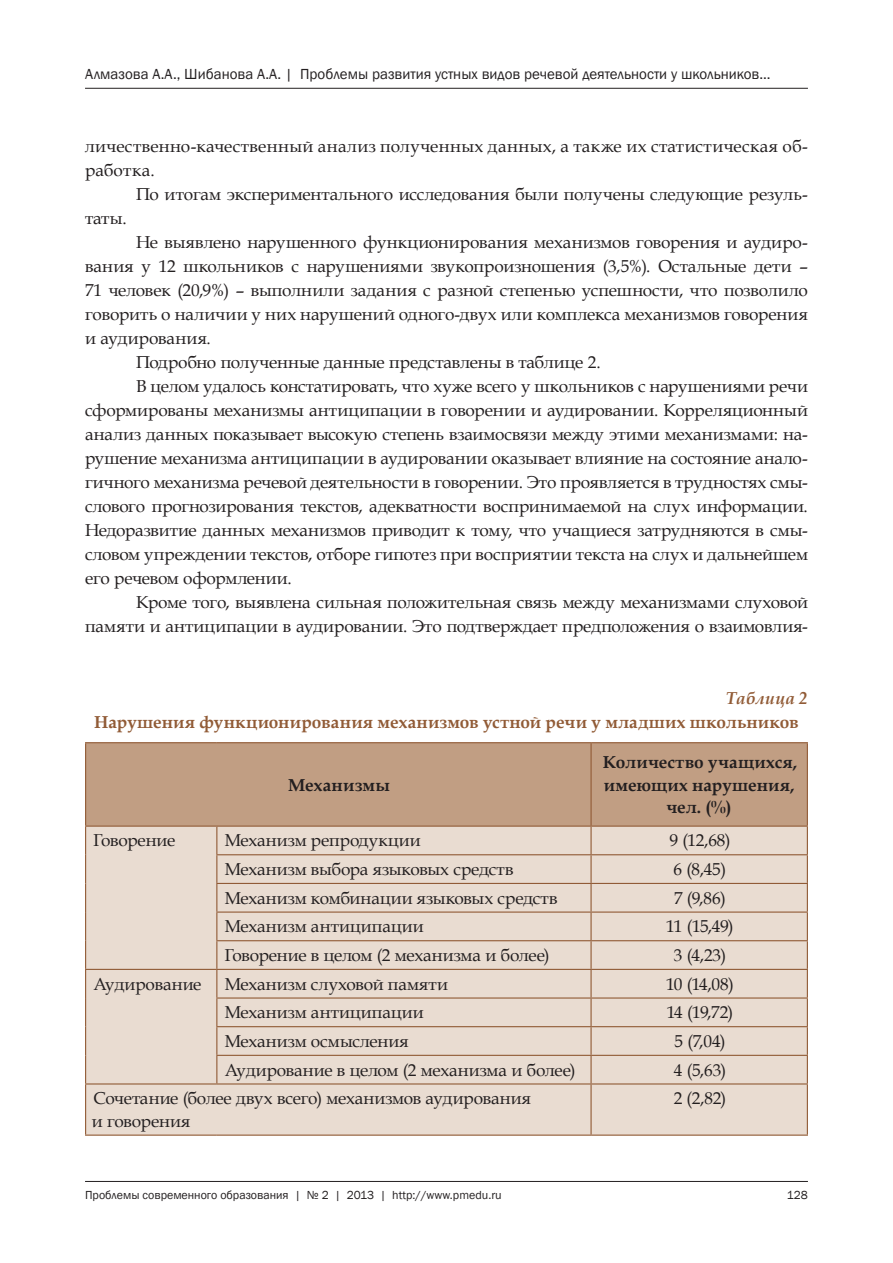
<style>
.page{position:relative;width:893px;height:1263px;background:#fff}
.page>*{position:absolute;margin:0;border:0;box-sizing:border-box;transform-origin:0 0}
.osnovnoy_text{font:17.25px/24px "Book Antiqua";color:#231f20;text-align:justify}
.tab-text{font:17.25px/22.5px "Book Antiqua";letter-spacing:-.01em;color:#231f20}
.osnovnoy_text-2{font:17.25px/24px "Book Antiqua";letter-spacing:.02em;color:#231f20}
.tab-zag{font:700 17.25px "Book Antiqua";letter-spacing:.01em;color:#915b36}
.tab-shap{font:700 17.25px/22.5px "Book Antiqua";letter-spacing:.01em;color:#231f20;text-align:center}
.tab-tab{font:italic 700 17.25px "Book Antiqua";letter-spacing:.02em;color:#915b36}
.t1{font:15px "Franklin Gothic";color:#231f20}
.t2{font:12px "Franklin Gothic";color:#231f20}
</style>
<div class="page">
<hr style="left:85px;top:1181px;width:723px;height:1px;background:#231f20">
<hr style="left:85px;top:88px;width:723px;height:1px;background:#231f20">
<div style="left:86px;top:743px;width:721px;height:82px;background:#c19e83"></div>
<div style="left:86px;top:827px;width:721px;height:307px;background:#e9dcd1"></div>
<hr style="left:590px;top:743px;width:2px;height:82px;background:#915b36">
<hr style="left:590px;top:827px;width:2px;height:27px;background:#915b36">
<hr style="left:216px;top:854px;width:375px;height:1px;background:#915b36">
<hr style="left:591px;top:854px;width:217px;height:1px;background:#915b36">
<hr style="left:590px;top:855px;width:2px;height:28px;background:#915b36">
<hr style="left:216px;top:883px;width:375px;height:1px;background:#915b36">
<hr style="left:591px;top:883px;width:217px;height:1px;background:#915b36">
<hr style="left:590px;top:884px;width:2px;height:27px;background:#915b36">
<hr style="left:216px;top:911px;width:375px;height:2px;background:#915b36">
<hr style="left:591px;top:911px;width:217px;height:2px;background:#915b36">
<hr style="left:590px;top:913px;width:2px;height:27px;background:#915b36">
<hr style="left:216px;top:940px;width:375px;height:1px;background:#915b36">
<hr style="left:591px;top:940px;width:217px;height:1px;background:#915b36">
<hr style="left:590px;top:941px;width:2px;height:28px;background:#915b36">
<hr style="left:85px;top:969px;width:132px;height:1px;background:#915b36">
<hr style="left:217px;top:969px;width:374px;height:1px;background:#915b36">
<hr style="left:591px;top:969px;width:217px;height:1px;background:#915b36">
<hr style="left:590px;top:970px;width:2px;height:27px;background:#915b36">
<hr style="left:216px;top:997px;width:375px;height:1px;background:#915b36">
<hr style="left:591px;top:997px;width:217px;height:1px;background:#915b36">
<hr style="left:590px;top:998px;width:2px;height:28px;background:#915b36">
<hr style="left:216px;top:1026px;width:375px;height:1px;background:#915b36">
<hr style="left:591px;top:1026px;width:217px;height:1px;background:#915b36">
<hr style="left:590px;top:1027px;width:2px;height:28px;background:#915b36">
<hr style="left:216px;top:1055px;width:375px;height:1px;background:#915b36">
<svg style="left:216px;top:827px;width:1px;height:256px"></svg>
<hr style="left:591px;top:1055px;width:217px;height:1px;background:#915b36">
<hr style="left:590px;top:1056px;width:2px;height:27px;background:#915b36">
<hr style="left:85px;top:1083px;width:132px;height:1px;background:#915b36">
<hr style="left:217px;top:1083px;width:374px;height:1px;background:#915b36">
<hr style="left:591px;top:1083px;width:217px;height:1px;background:#915b36">
<hr style="left:590px;top:1084px;width:2px;height:50px;background:#915b36">
<svg style="left:85px;top:827px;width:1px;height:256px"></svg>
<svg style="left:807px;top:827px;width:1px;height:256px"></svg>
<hr style="left:85px;top:1084px;width:1px;height:50px;background:#915b36">
<hr style="left:807px;top:1084px;width:1px;height:50px;background:#915b36">
<hr style="left:85px;top:1134px;width:132px;height:2px;background:#915b36">
<hr style="left:217px;top:1134px;width:374px;height:2px;background:#915b36">
<hr style="left:591px;top:1134px;width:217px;height:2px;background:#915b36">
<hr style="left:85px;top:742px;width:132px;height:1px;background:#915b36">
<hr style="left:85px;top:743px;width:1px;height:82px;background:#915b36">
<hr style="left:217px;top:742px;width:374px;height:1px;background:#915b36">
<hr style="left:591px;top:742px;width:217px;height:1px;background:#915b36">
<hr style="left:807px;top:743px;width:1px;height:82px;background:#915b36">
<hr style="left:85px;top:825px;width:132px;height:2px;background:#915b36">
<hr style="left:217px;top:825px;width:374px;height:2px;background:#915b36">
<hr style="left:591px;top:825px;width:217px;height:2px;background:#915b36">
<p class="t1" style="left:85px;top:65px;width:687px">Алмазова А.А., Шибанова А.А. | Проблемы развития устных видов речевой деятельности у школьников...</p>
<p class="osnovnoy_text-2" style="left:85px;top:133px;width:724px">личественно-качественный анализ полученных данных, а также их статистическая об&shy;работка.</p>
<p class="osnovnoy_text" style="left:136px;top:181px;width:673px">По итогам экспериментального исследования были получены следующие резуль-</p>
<p class="osnovnoy_text" style="left:85px;top:205px;width:43px">таты.</p>
<p class="osnovnoy_text" style="left:85px;top:229px;width:724px;text-indent:51px">Не выявлено нарушенного функционирования механизмов говорения и аудиро&shy;вания у 12 школьников с нарушениями звукопроизношения (3,5%). Остальные дети – 71 человек (20,9%) – выполнили задания с разной степенью успешности, что позволило говорить о наличии у них нарушений одного-двух или комплекса механизмов говорения и аудирования.</p>
<p class="osnovnoy_text" style="left:136px;top:349px;width:466px">Подробно полученные данные представлены в таблице 2.</p>
<p class="osnovnoy_text" style="left:85px;top:373px;width:724px;text-indent:51px">В целом удалось констатировать, что хуже всего у школьников с нарушениями речи сформированы механизмы антиципации в говорении и аудировании. Корреляционный анализ данных показывает высокую степень взаимосвязи между этими механизмами: на&shy;рушение механизма антиципации в аудировании оказывает влияние на состояние анало&shy;гичного механизма речевой деятельности в говорении. Это проявляется в трудностях смы&shy;слового прогнозирования текстов, адекватности воспринимаемой на слух информации.<br>Недоразвитие данных механизмов приводит к тому, что учащиеся затрудняются в смы&shy;словом упреждении текстов, отборе гипотез при восприятии текста на слух и дальнейшем его речевом оформлении.</p>
<p class="osnovnoy_text" style="left:85px;top:589px;width:724px;text-align:right">Кроме того, выявлена сильная положительная связь между механизмами слуховой памяти и антиципации в аудировании. Это подтверждает предположения о взаимовлия-</p>
<p class="tab-tab" style="left:726px;top:686px;width:83px">Таблица 2</p>
<p class="tab-zag" style="left:94px;top:710px;width:706px">Нарушения функционирования механизмов устной речи у младших школьников</p>
<p class="tab-shap" style="left:288px;top:773px;width:103px">Механизмы</p>
<p class="tab-shap" style="left:603px;top:751px;width:196px">Количество учащихся, имеющих нарушения, чел. (%)</p>
<p class="tab-text" style="left:93px;top:829px;width:83px">Говорение</p>
<p class="tab-text" style="left:225px;top:829px;width:197px">Механизм репродукции</p>
<p class="tab-text" style="left:669px;top:829px;width:63px">9 (12,68)</p>
<p class="tab-text" style="left:225px;top:857px;width:290px">Механизм выбора языковых средств</p>
<p class="tab-text" style="left:674px;top:857px;width:54px">6 (8,45)</p>
<p class="tab-text" style="left:225px;top:886px;width:334px">Механизм комбинации языковых средств</p>
<p class="tab-text" style="left:674px;top:886px;width:53px">7 (9,86)</p>
<p class="tab-text" style="left:225px;top:915px;width:200px">Механизм антиципации</p>
<p class="tab-text" style="left:666px;top:915px;width:69px">11 (15,49)</p>
<p class="tab-text" style="left:225px;top:943px;width:326px">Говорение в целом (2 механизма и более)</p>
<p class="tab-text" style="left:674px;top:943px;width:54px">3 (4,23)</p>
<p class="tab-text" style="left:93px;top:972px;width:109px">Аудирование</p>
<p class="tab-text" style="left:225px;top:972px;width:225px">Механизм слуховой памяти</p>
<p class="tab-text" style="left:666px;top:972px;width:69px">10 (14,08)</p>
<p class="tab-text" style="left:225px;top:1001px;width:200px">Механизм антиципации</p>
<p class="tab-text" style="left:667px;top:1001px;width:68px">14 (19,72)</p>
<p class="tab-text" style="left:225px;top:1029px;width:185px">Механизм осмысления</p>
<p class="tab-text" style="left:674px;top:1029px;width:53px">5 (7,04)</p>
<p class="tab-text" style="left:225px;top:1058px;width:352px">Аудирование в целом (2 механизма и более)</p>
<p class="tab-text" style="left:674px;top:1058px;width:54px">4 (5,63)</p>
<p class="tab-text" style="left:92px;top:1087px;width:441px">Сочетание (более двух всего) механизмов аудирования и говорения</p>
<p class="tab-text" style="left:674px;top:1087px;width:54px">2 (2,82)</p>
<p class="t2" style="left:85px;top:1187px;width:418px">Проблемы современного образования | № 2 | 2013 | http://www.pmedu.ru</p>
<p class="t2" style="left:787px;top:1188px;width:23px">128</p>
</div>
